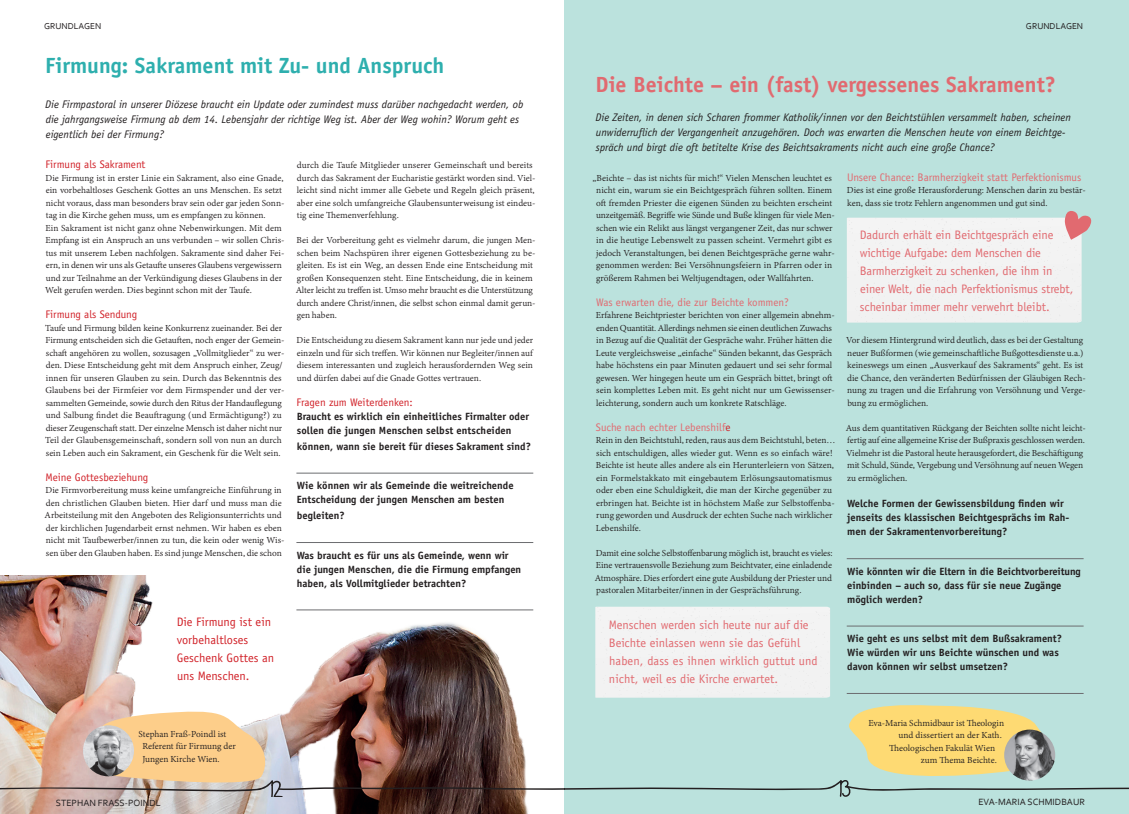
<style>
.page{position:relative;width:1129px;height:814px;background:#fff}
.page>*{position:absolute;margin:0;border:0;box-sizing:border-box;transform-origin:0 0}
.t1{font:700 22px "Officina Sans";color:#e16a70}
.t2{font:700 22px "Officina Sans";color:#2eafae}
.t3{font:12.3px/18px "Officina Sans";letter-spacing:-.01em;color:#e16a70}
.t4{font:12.3px/18px "Officina Sans";color:#d1232a}
.t5{font:italic 11px/15px "Officina Sans";color:#231f20}
.t6{font:11px "Officina Sans";color:#e16a70}
.t7{font:11px "Officina Sans";color:#d1232a}
.t8{font:700 10.5px/14px "Officina Sans";color:#231f20}
.t9{font:10px/12.5px "Adobe Devanagari";color:#231f20}
.t10{font:9.5px "Corbel";color:#231f20}
.t11{font:9px "Corbel";color:#231f20}
.s1{color:#d1232a}
</style>
<div class="page">
<div style="left:564px;top:0;width:564px;height:814px;background:#bbe2dd"></div>
<img style="left:0;top:575px;width:528px;height:239px">
<img style="left:0;top:606px;width:1128px;height:191px">
<img style="left:1003px;top:729px;width:51px;height:51px;border-radius:26px">
<hr style="left:846px;top:558px;width:237px;height:1px;background:#6c6d70">
<hr style="left:846px;top:625px;width:237px;height:1px;background:#6c6d70">
<hr style="left:846px;top:693px;width:237px;height:1px;background:#6c6d70">
<hr style="left:296px;top:473px;width:237px;height:1px;background:#6c6d70">
<hr style="left:296px;top:542px;width:237px;height:1px;background:#6c6d70">
<hr style="left:296px;top:609px;width:237px;height:1px;background:#6c6d70">
<svg style="left:847px;top:211px;width:245px;height:112px;background:#eceeed"></svg>
<p class="t11" style="left:44px;top:20px;width:59px">GRUNDLAGEN</p>
<p class="t11" style="left:1025px;top:20px;width:59px">GRUNDLAGEN</p>
<h1 class="t2" style="left:45px;top:52px;width:400px">Firmung: Sakrament mit Zu- und Anspruch</h1>
<p class="t5" style="left:45px;top:97px;width:479px">Die Firmpastoral in unserer Diözese braucht ein Update oder zumindest muss darüber nachgedacht werden, ob die jahrgangsweise Firmung ab dem 14. Lebensjahr der richtige Weg ist. Aber der Weg wohin? Worum geht es eigentlich bei der Firmung?</p>
<p class="t7" style="left:46px;top:158px;width:101px">Firmung als Sakrament</p>
<p class="t9" style="left:45px;top:172px;width:241px">Die Firmung ist in erster Linie ein Sakrament, also eine Gnade, ein vorbehaltloses Geschenk Gottes an uns Menschen. Es setzt nicht voraus, dass man besonders brav sein oder gar jeden Sonn&shy;tag in die Kirche gehen muss, um es empfangen zu können.<br>Ein Sakrament ist nicht ganz ohne Nebenwirkungen. Mit dem Empfang ist ein Anspruch an uns verbunden – wir sollen Chris&shy;tus mit unserem Leben nachfolgen. Sakramente sind daher Fei&shy;ern, in denen wir uns als Getaufte unseres Glaubens vergewissern und zur Teilnahme an der Verkündigung dieses Glaubens in der Welt gerufen werden. Dies beginnt schon mit der Taufe.</p>
<p class="t7" style="left:46px;top:308px;width:93px">Firmung als Sendung</p>
<p class="t9" style="left:45px;top:322px;width:241px">Taufe und Firmung bilden keine Konkurrenz zueinander. Bei der Firmung entscheiden sich die Getauften, noch enger der Gemein&shy;schaft angehören zu wollen, sozusagen „Vollmitglieder“ zu wer&shy;den. Diese Entscheidung geht mit dem Anspruch einher, Zeug/ innen für unseren Glauben zu sein. Durch das Bekenntnis des Glaubens bei der Firmfeier vor dem Firmspender und der ver&shy;sammelten Gemeinde, sowie durch den Ritus der Handauflegung und Salbung findet die Beauftragung (und Ermächtigung?) zu dieser Zeugenschaft statt. Der einzelne Mensch ist daher nicht nur Teil der Glaubensgemeinschaft, sondern soll von nun an durch sein Leben auch ein Sakrament, ein Geschenk für die Welt sein.</p>
<p class="t7" style="left:46px;top:470px;width:104px">Meine Gottesbeziehung</p>
<p class="t9" style="left:45px;top:485px;width:241px">Die Firmvorbereitung muss keine umfangreiche Einführung in den christlichen Glauben bieten. Hier darf und muss man die Arbeitsteilung mit den Angeboten des Religionsunterrichts und der kirchlichen Jugendarbeit ernst nehmen. Wir haben es eben nicht mit Taufbewerber/innen zu tun, die kein oder wenig Wis&shy;sen über den Glauben haben. Es sind junge Menschen, die schon</p>
<p class="t9" style="left:297px;top:160px;width:240px">durch die Taufe Mitglieder unserer Gemeinschaft und bereits durch das Sakrament der Eucharistie gestärkt worden sind. Viel&shy;leicht sind nicht immer alle Gebete und Regeln gleich präsent, aber eine solch umfangreiche Glaubensunterweisung ist eindeu&shy;tig eine Themenverfehlung.</p>
<p class="t9" style="left:295px;top:235px;width:241px">Bei der Vorbereitung geht es vielmehr darum, die jungen Men&shy;schen beim Nachspüren ihrer eigenen Gottesbeziehung zu be&shy;gleiten. Es ist ein Weg, an dessen Ende eine Entscheidung mit großen Konsequenzen steht. Eine Entscheidung, die in keinem Alter leicht zu treffen ist. Umso mehr braucht es die Unterstützung durch andere Christ/innen, die selbst schon einmal damit gerun&shy;gen haben.</p>
<p class="t9" style="left:296px;top:335px;width:238px;text-align:justify">Die Entscheidung zu diesem Sakrament kann nur jede und jeder einzeln und für sich treffen. Wir können nur Begleiter/innen auf diesem interessanten und zugleich herausfordernden Weg sein und dürfen dabei auf die Gnade Gottes vertrauen.</p>
<p class="t7" style="left:296px;top:395px;width:118px">Fragen zum Weiterdenken:</p>
<p class="t8" style="left:296px;top:409px;width:234px">Braucht es wirklich ein einheitliches Firmalter oder sollen die jungen Menschen selbst entscheiden</p>
<p class="t8" style="left:297px;top:439px;width:235px">können, wann sie bereit für dieses Sakrament sind?</p>
<p class="t8" style="left:297px;top:478px;width:218px">Wie können wir als Gemeinde die weitreichende<br>Entscheidung der jungen Menschen am besten</p>
<p class="t8" style="left:297px;top:508px;width:49px">begleiten?</p>
<p class="t8" style="left:297px;top:548px;width:226px">Was braucht es für uns als Gemeinde, wenn wir die jungen Menschen, die die Firmung empfangen haben, als Vollmitglieder betrachten?</p>
<p class="t4" style="left:177px;top:613px;width:99px">Die Firmung ist ein vorbehaltloses<br>Geschenk Gottes an uns Menschen.</p>
<p class="t9" style="left:142px;top:728px;width:95px;text-indent:-4px">Stephan Fraß-Poindl ist<br>Referent für Firmung der<br>Jungen Kirche Wien.</p>
<p class="t10" style="left:56px;top:796px;width:106px">STEPHAN FRASS-POINDL</p>
<h1 class="t1" style="left:595px;top:71px;width:461px">Die Beichte – ein (fast) vergessenes Sakrament?</h1>
<p class="t5" style="left:595px;top:109px;width:476px">Die Zeiten, in denen sich Scharen frommer Katholik/innen vor den Beichtstühlen versammelt haben, scheinen unwiderruflich der Vergangenheit anzugehören. Doch was erwarten die Menschen heute von einem Beichtge&shy;spräch und birgt die oft betitelte Krise des Beichtsakraments nicht auch eine große Chance?</p>
<p class="t9" style="left:596px;top:172px;width:240px;text-indent:-3px">„Beichte – das ist nichts für mich!“ Vielen Menschen leuchtet es nicht ein, warum sie ein Beichtgespräch führen sollten. Einem oft fremden Priester die eigenen Sünden zu beichten erscheint unzeitgemäß. Begriffe wie Sünde und Buße klingen für viele Men&shy;schen wie ein Relikt aus längst vergangener Zeit, das nur schwer in die heutige Lebenswelt zu passen scheint. Vermehrt gibt es jedoch Veranstaltungen, bei denen Beichtgespräche gerne wahr&shy;genommen werden: Bei Versöhnungsfeiern in Pfarren oder in größerem Rahmen bei Weltjugendtagen, oder Wallfahrten.</p>
<p class="t6" style="left:596px;top:295px;width:194px">Was erwarten die, die zur Beichte kommen?</p>
<p class="t9" style="left:596px;top:310px;width:240px">Erfahrene Beichtpriester berichten von einer allgemein abnehm&shy;enden Quantität. Allerdings nehmen sie einen deutlichen Zuwachs in Bezug auf die Qualität der Gespräche wahr. Früher hätten die Leute vergleichsweise „einfache“ Sünden bekannt, das Gespräch habe höchstens ein paar Minuten gedauert und sei sehr formal gewesen. Wer hingegen heute um ein Gespräch bittet, bringt oft sein komplettes Leben mit. Es geht nicht nur um Gewissenser&shy;leichterung, sondern auch um konkrete Ratschläge.</p>
<p class="t6" style="left:596px;top:420px;width:136px">Suche nach echter Lebenshilf<span class="s1">e</span></p>
<p class="t9" style="left:595px;top:435px;width:241px">Rein in den Beichtstuhl, reden, raus aus dem Beichtstuhl, beten… sich entschuldigen, alles wieder gut. Wenn es so einfach wäre!<br>Beichte ist heute alles andere als ein Herunterleiern von Sätzen, ein Formelstakkato mit eingebautem Erlösungsautomatismus oder eben eine Schuldigkeit, die man der Kirche gegenüber zu erbringen hat. Beichte ist in höchstem Maße zur Selbstoffenba&shy;rung geworden und Ausdruck der echten Suche nach wirklicher Lebenshilfe.</p>
<p class="t9" style="left:595px;top:547px;width:239px;text-align:justify">Damit eine solche Selbstoffenbarung möglich ist, braucht es vieles:<br>Eine vertrauensvolle Beziehung zum Beichtvater, eine einladende Atmosphäre. Dies erfordert eine gute Ausbildung der Priester und pastoralen Mitarbeiter/innen in der Gesprächsführung.</p>
<p class="t6" style="left:846px;top:170px;width:236px">Unsere Chance: Barmherzigkeit statt Perfektionismus</p>
<p class="t9" style="left:846px;top:185px;width:240px">Dies ist eine große Herausforderung: Menschen darin zu bestär&shy;ken, dass sie trotz Fehlern angenommen und gut sind.</p>
<p class="t3" style="left:859px;top:225px;width:215px">Dadurch erhält ein Beichtgespräch eine wichtige Aufgabe: dem Menschen die Barmherzigkeit zu schenken, die ihm in einer Welt, die nach Perfektionismus strebt, scheinbar immer mehr verwehrt bleibt.</p>
<p class="t9" style="left:846px;top:335px;width:241px">Vor diesem Hintergrund wird deutlich, dass es bei der Gestaltung neuer Bußformen (wie gemeinschaftliche Bußgottesdienste u.a.) keineswegs um einen „Ausverkauf des Sakraments“ geht. Es ist die Chance, den veränderten Bedürfnissen der Gläubigen Rech&shy;nung zu tragen und die Erfahrung von Versöhnung und Verge&shy;bung zu ermöglichen.</p>
<p class="t9" style="left:845px;top:422px;width:241px">Aus dem quantitativen Rückgang der Beichten sollte nicht leicht&shy;fertig auf eine allgemeine Krise der Bußpraxis geschlossen werden.<br>Vielmehr ist die Pastoral heute herausgefordert, die Beschäftigung mit Schuld, Sünde, Vergebung und Versöhnung auf neuen Wegen zu ermöglichen.</p>
<p class="t8" style="left:846px;top:496px;width:224px">Welche Formen der Gewissensbildung finden wir jenseits des klassischen Beichtgesprächs im Rah&shy;men der Sakramentenvorbereitung?</p>
<p class="t8" style="left:846px;top:564px;width:235px">Wie könnten wir die Eltern in die Beichtvorbereitung einbinden – auch so, dass für sie neue Zugänge möglich werden?</p>
<p class="t8" style="left:847px;top:631px;width:216px">Wie geht es uns selbst mit dem Bußsakrament?<br>Wie würden wir uns Beichte wünschen und was davon können wir selbst umsetzen?</p>
<p class="t3" style="left:608px;top:615px;width:210px">Menschen werden sich heute nur auf die Beichte einlassen wenn sie das Gefühl haben, dass es ihnen wirklich guttut und nicht, weil es die Kirche erwartet.</p>
<p class="t9" style="left:868px;top:717px;width:137px">Eva-Maria Schmidbaur ist Theologin</p>
<p class="t9" style="left:898px;top:729px;width:105px">und dissertiert an der Kath.</p>
<p class="t9" style="left:889px;top:742px;width:107px">Theologischen Fakulät Wien</p>
<p class="t9" style="left:920px;top:754px;width:77px">zum Thema Beichte.</p>
<p class="t10" style="left:978px;top:796px;width:108px">EVA-MARIA SCHMIDBAUR</p>
</div>
